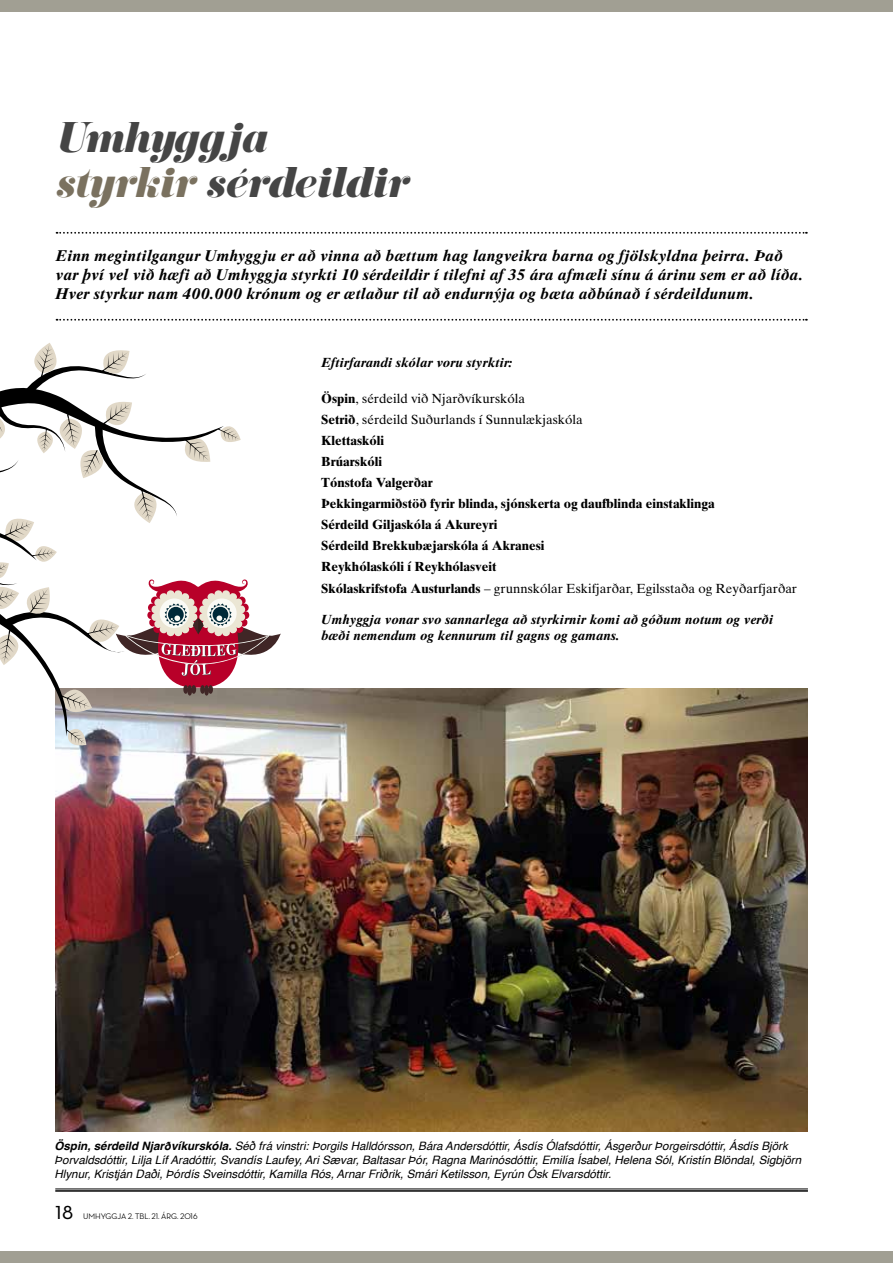
<style>
.page{position:relative;width:893px;height:1263px;background:#fff}
.page>*{position:absolute;margin:0;border:0;box-sizing:border-box;transform-origin:0 0}
.t1{font:italic 37.5px/45px "Eloquent JF Pro";color:#454545}
.t2{font:500 25.5px "Neutra Disp";color:#000}
.t3{font:italic 700 15.6px/18.8px "Times Ten";letter-spacing:.01em;color:#000}
.t4{font:700 13.2px/21px "Times Ten";color:#000}
.t5{font:italic 700 13.2px/15.9px "Times Ten";color:#000}
.t6{font:italic 11.55px/14px "Helvetica";color:#000}
.t7{font:500 8.25px "Neutra Disp";color:#000}
.s1{color:#7a715f}
.s2{font-weight:400}
.s3{font-weight:700}
</style>
<div class="page">
<div style="left:0;top:1251px;width:893px;height:12px;background:#a19f93"></div>
<hr style="left:55px;top:1190px;width:753px;height:2px;background:#000">
<hr style="left:55px;top:1189px;width:753px;height:1px;background:#000">
<svg style="left:57px;top:232px;width:750px;height:2px"></svg>
<svg style="left:57px;top:319px;width:750px;height:2px"></svg>
<div style="left:0;top:0;width:893px;height:11px;background:#a19f93"></div>
<img style="left:55px;top:689px;width:753px;height:442px">
<svg style="left:0;top:343px;width:281px;height:405px"></svg>
<h1 class="t1" style="left:55px;top:117px;width:354px">Umhygg ja <span class="s1">styrkir</span> sérdeildir</h1>
<p class="t3" style="left:56px;top:246px;width:749px">Einn megintilgangur Umhyggju er að vinna að bættum hag langveikra barna og fjölskyldna þeirra. Það var því vel við hæfi að Umhyggja styrkti 10 sérdeildir í tilefni af 35 ára afmæli sínu á árinu sem er að líða.<br>Hver styrkur nam 400.000 krónum og er ætlaður til að endurnýja og bæta aðbúnað í sérdeildunum.</p>
<p class="t5" style="left:321px;top:354px;width:193px">Eftirfarandi skólar voru styrktir:</p>
<p class="t4" style="left:321px;top:388px;width:477px">Öspin<span class="s2">, sérdeild við Njarðvíkurskóla<br></span>Setrið<span class="s2">, sérdeild Suðurlands í Sunnulækjaskóla<br></span>Klettaskóli<br>Brúarskóli<br>Tónstofa Valgerðar<br>Þekkingarmiðstöð fyrir blinda, sjónskerta og daufblinda einstaklinga<br>Sérdeild Giljaskóla á Akureyri<br>Sérdeild Brekkubæjarskóla á Akranesi<br>Reykhólaskóli í Reykhólasveit<br>Skólaskrifstofa Austurlands <span class="s2">– grunnskólar Eskifjarðar, Egilsstaða og Reyðarfjarðar</span></p>
<p class="t5" style="left:321px;top:611px;width:453px">Umhyggja vonar svo sannarlega að styrkirnir komi að góðum notum og verði bæði nemendum og kennurum til gagns og gamans.</p>
<p class="t6" style="left:55px;top:1139px;width:748px"><span class="s3">Öspin, sérdeild Njarðvíkurskóla.</span> Séð frá vinstri: Þorgils Halldórsson, Bára Andersdóttir, Ásdís Ólafsdóttir, Ásgerður Þorgeirsdóttir, Ásdís Björk<br>Þorvaldsdóttir, Lilja Líf Aradóttir, Svandís Laufey, Ari Sævar, Baltasar Þór, Ragna Marinósdóttir, Emilía Ísabel, Helena Sól, Kristín Blöndal, Sigbjörn<br>Hlynur, Kristján Daði, Þórdís Sveinsdóttir, Kamilla Rós, Arnar Friðrik, Smári Ketilsson, Eyrún Ósk Elvarsdóttir.</p>
<h2 class="t2" style="left:55px;top:1196px;width:19px">18</h2>
<p class="t7" style="left:83px;top:1212px;width:116px">UMHYGGJA 2. TBL. 21. ÁRG. 2016</p>
</div>
